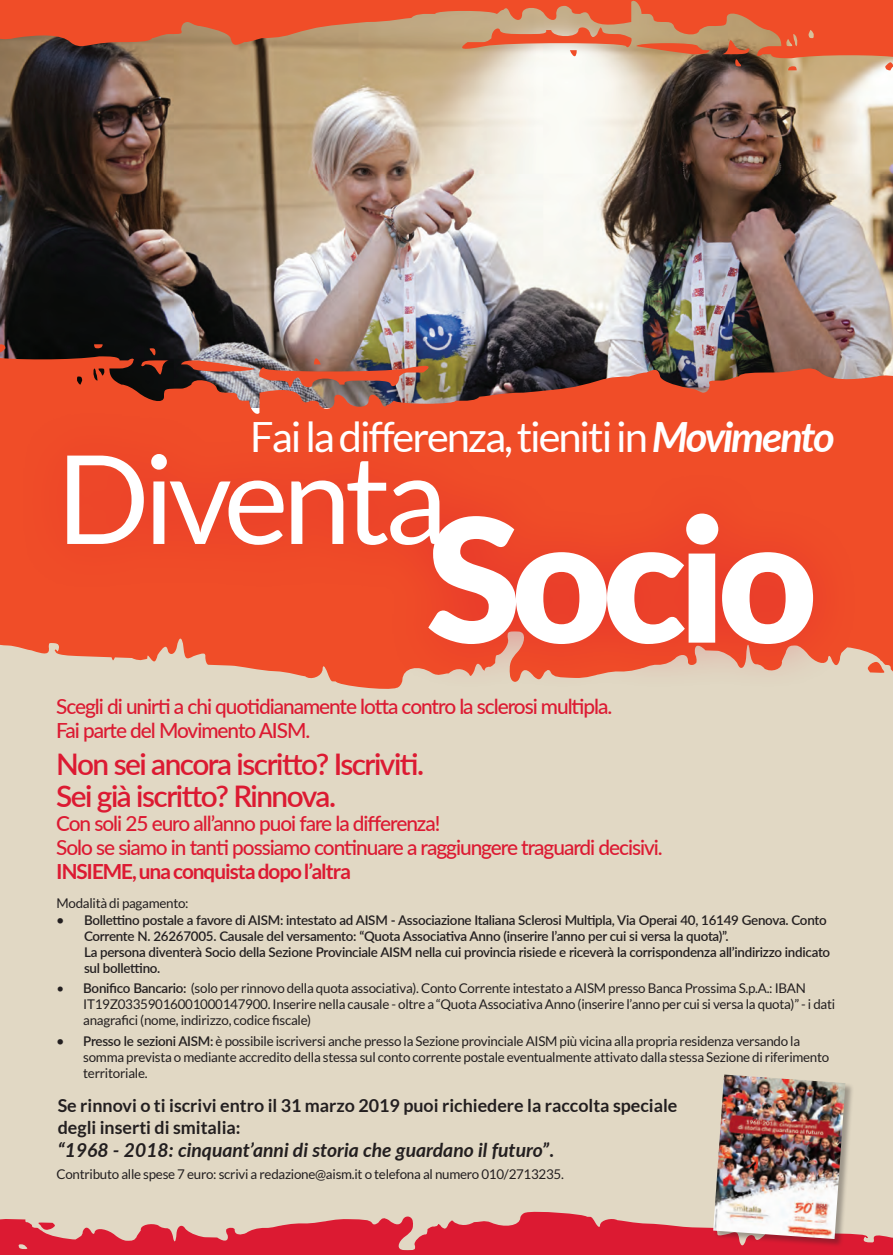
<style>
.page{position:relative;width:893px;height:1255px;background:#fff}
.page>*{position:absolute;margin:0;border:0;box-sizing:border-box;transform-origin:0 0}
.t1{font:900 171.75px "Lato";letter-spacing:-.05em;color:#fff}
.t2{font:123.3px "Lato";letter-spacing:-.05em;color:#fff}
.t3{font:41.7px "Lato";letter-spacing:-.05em;color:#fff}
.t4{font:600 29.7px/32.7px "Lato";letter-spacing:-.05em;color:#dc1a32}
.t5{font:500 20.85px/23.9px "Lato";letter-spacing:-.05em;color:#dc1a32}
.t6{font:700 20.85px "Lato";letter-spacing:-.05em;color:#dc1a32}
.t7{font:italic 700 19.35px "Lato";color:#231f20}
.t8{font:700 17.85px/22.2px "Lato";color:#231f20}
.t9{font:13.35px/16px "Lato";letter-spacing:-.02em;color:#231f20}
.t10{font:600 13.35px/16px "Lato";letter-spacing:-.02em;color:#231f20}
.s1{font-weight:700;font-style:italic}
.s2{font-weight:600}
.s3{font-style:normal}
</style>
<div class="page">
<div style="left:0;top:616px;width:893px;height:638px;background:#e1d8c4"></div>
<img style="left:0;top:70px;width:893px;height:274px">
<img style="left:0;top:344px;width:893px;height:201px">
<svg style="left:0;top:545px;width:893px;height:128px;background:#ee5f3c"></svg>
<div style="left:18px;top:408px;width:842px;height:283px;background:#dc1a32;opacity:.5"></div>
<svg style="left:0;top:0;width:893px;height:70px;background:#cc7452"></svg>
<div style="left:713px;top:1074px;width:141px;height:173px;background:#231f20;opacity:.35"></div>
<img style="left:713px;top:1074px;width:132px;height:136px">
<svg style="left:0;top:1210px;width:893px;height:45px"></svg>
<h3 class="t3" style="left:250px;top:413px;width:586px">Fai la differenza, tieniti in <span class="s1">Movimento</span></h3>
<h2 class="t2" style="left:57px;top:430px;width:392px">Diventa</h2>
<h1 class="t1" style="left:427px;top:479px;width:392px">Socio</h1>
<h3 class="t5" style="left:56px;top:693px;width:558px">Scegli di unirti a chi quotidianamente lotta contro la sclerosi multipla.<br>Fai parte del Movimento AISM.</h3>
<h3 class="t4" style="left:56px;top:746px;width:369px">Non sei ancora iscritto? Iscriviti.<br>Sei già iscritto? Rinnova.</h3>
<h3 class="t5" style="left:56px;top:810px;width:608px">Con soli 25 euro all’anno puoi fare la differenza!<br>Solo se siamo in tanti possiamo continuare a raggiungere traguardi decisivi.</h3>
<h3 class="t6" style="left:56px;top:859px;width:296px">INSIEME, una conquista dopo l’altra</h3>
<p class="t9" style="left:56px;top:895px;width:134px">Modalità di pagamento:</p>
<p class="t10" style="left:84px;top:911px;width:748px;text-indent:-28px">• Bollettino postale a favore di AISM: intestato ad AISM - Associazione Italiana Sclerosi Multipla, Via Operai 40, 16149 Genova. Conto Corrente N. 26267005. Causale del versamento: “Quota Associativa Anno (inserire l’anno per cui si versa la quota)”.<br>La persona diventerà Socio della Sezione Provinciale AISM nella cui provincia risiede e riceverà la corrispondenza all’indirizzo indicato sul bollettino.</p>
<p class="t9" style="left:83px;top:980px;width:754px;text-indent:-27px">• <span class="s2">Bonifico Bancario:</span> (solo per rinnovo della quota associativa). Conto Corrente intestato a AISM presso Banca Prossima S.p.A.: IBAN<br>IT19Z03359016001000147900. Inserire nella causale - oltre a “Quota Associativa Anno (inserire l’anno per cui si versa la quota)” - i dati anagrafici (nome, indirizzo, codice fiscale)</p>
<p class="t9" style="left:83px;top:1032px;width:747px;text-indent:-27px"><span class="s2">• Presso le sezioni AISM:</span> è possibile iscriversi anche presso la Sezione provinciale AISM più vicina alla propria residenza versando la somma prevista o mediante accredito della stessa sul conto corrente postale eventualmente attivato dalla stessa Sezione di riferimento territoriale.</p>
<h3 class="t8" style="left:58px;top:1094px;width:621px">Se rinnovi o ti iscrivi entro il 31 marzo 2019 puoi richiedere la raccolta speciale degli inserti di smitalia:</h3>
<h3 class="t7" style="left:58px;top:1135px;width:497px">“1968 - 2018: cinquant’anni di storia che guardano il futuro”<span class="s3">.</span></h3>
<p class="t9" style="left:56px;top:1165px;width:509px">Contributo alle spese 7 euro: scrivi a redazione@aism.it o telefona al numero 010/2713235.</p>
</div>
